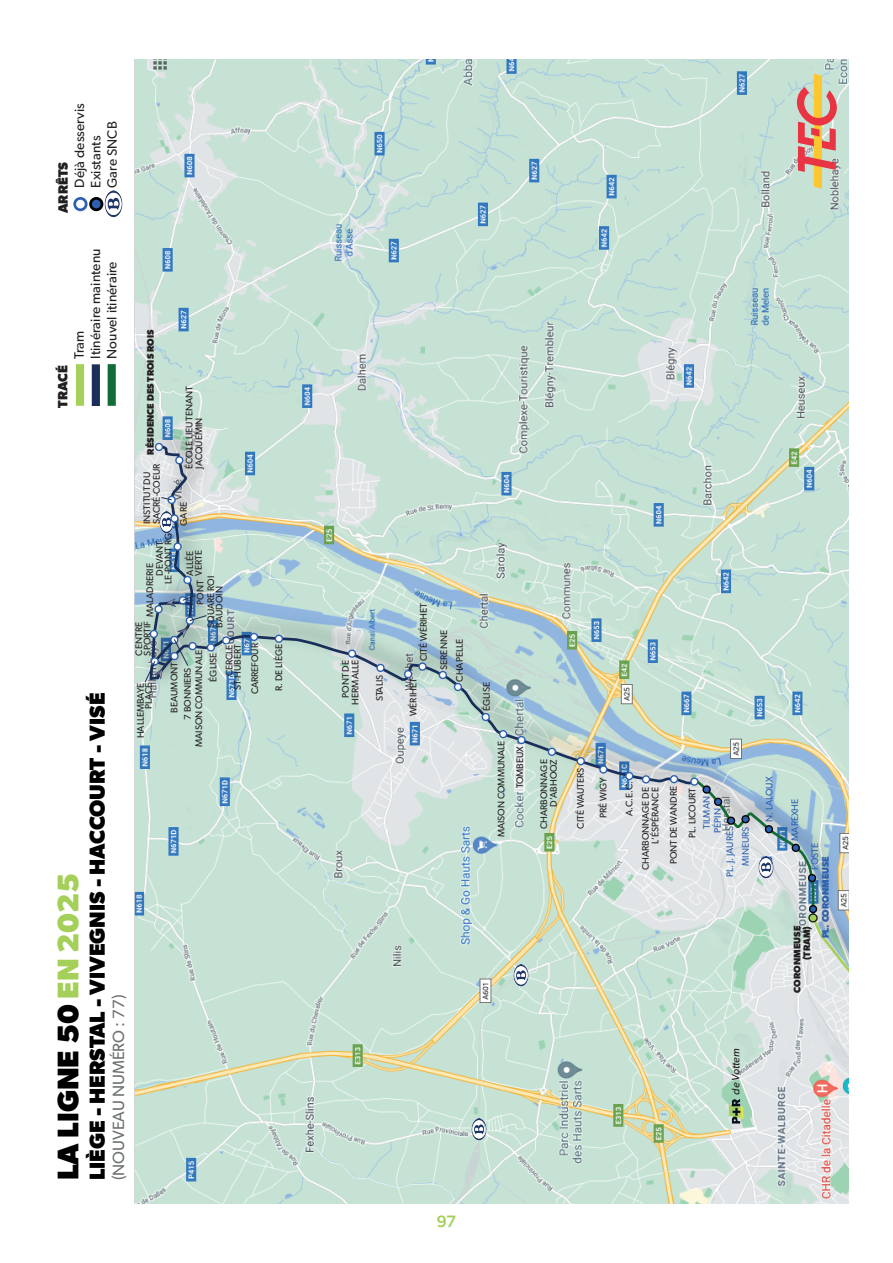
<style>
.page{position:relative;width:893px;height:1263px;background:#fff}
.page>*{position:absolute;margin:0;border:0;box-sizing:border-box;transform-origin:0 0}
.t1{font:700 30px "Gibson";color:#000001}
.t2{font:700 21.75px "Gibson";color:#000001}
.t3{font:500 16.5px "Gibson";color:#a3cf57}
.t4{font:16.35px "Gibson";color:#6d7172}
.t5{font:13.65px/16.4px "Gibson";letter-spacing:.01em;color:#231f20}
.t6{font:700 13.65px "Gibson";letter-spacing:.01em;color:#231f20}
.t7{font:italic 10.95px "Gibson";color:#231f20}
.t8{font:9.45px/9.4px "Gibson";color:#231f20}
.t9{font:9.45px "Gibson";color:#2d60ad}
.t10{font:700 9.45px/9.4px "Gibson";color:#231f20;text-align:right}
.t11{font:700 9.45px "Gibson";color:#2d60ad}
.s1{color:#a4cf58}
</style>
<div class="page">
<img style="left:134px;top:60px;width:714px;height:1143px">
<img style="left:801px;top:976px;width:47px;height:9px">
<img style="left:134px;top:414px;width:712px;height:515px">
<svg style="left:148px;top:444px;width:549px;height:341px;background:#c3dad3"></svg>
<svg style="left:793px;top:74px;width:46px;height:115px;background:#d5ad94"></svg>
<div style="left:76px;top:364px;width:8px;height:42px;background:#a5d059"></div>
<div style="left:92px;top:364px;width:8px;height:42px;background:#1b2e5a"></div>
<div style="left:108px;top:364px;width:8px;height:42px;background:#126c38"></div>
<div style="left:75px;top:198px;width:11px;height:12px;background:#fbfbfc;border-radius:50%"></div>
<div style="left:73px;top:197px;width:15px;height:14px;border:3px solid #2d60ad;border-radius:50%"></div>
<div style="left:91px;top:198px;width:11px;height:12px;background:#2d60ad;border-radius:50%"></div>
<div style="left:89px;top:197px;width:14px;height:14px;border:3px solid #000002;border-radius:50%"></div>
<img style="left:104px;top:190px;width:18px;height:27px">
<svg style="left:690px;top:776px;width:158px;height:200px;background:#c2d3d4"></svg>
<svg style="left:669px;top:773px;width:11px;height:12px"></svg>
<svg style="left:641px;top:773px;width:11px;height:12px"></svg>
<img style="left:758px;top:856px;width:15px;height:22px">
<img style="left:159px;top:512px;width:15px;height:22px">
<img style="left:728px;top:1098px;width:16px;height:26px">
<svg style="left:625px;top:770px;width:10px;height:12px"></svg>
<svg style="left:599px;top:764px;width:10px;height:11px"></svg>
<svg style="left:576px;top:755px;width:11px;height:12px"></svg>
<svg style="left:547px;top:746px;width:11px;height:12px"></svg>
<svg style="left:517px;top:734px;width:10px;height:12px"></svg>
<svg style="left:498px;top:728px;width:11px;height:12px"></svg>
<svg style="left:154px;top:441px;width:11px;height:12px"></svg>
<svg style="left:809px;top:914px;width:8px;height:8px"></svg>
<div style="left:808px;top:913px;width:10px;height:9px;border:1px solid #231f20;border-radius:50%"></div>
<img style="left:471px;top:1118px;width:15px;height:22px">
<img style="left:514px;top:964px;width:14px;height:22px">
<svg style="left:175px;top:454px;width:10px;height:12px"></svg>
<svg style="left:170px;top:513px;width:10px;height:11px"></svg>
<svg style="left:173px;top:541px;width:10px;height:11px"></svg>
<svg style="left:183px;top:574px;width:10px;height:12px"></svg>
<img style="left:144px;top:594px;width:88px;height:89px">
<svg style="left:226px;top:644px;width:8px;height:26px"></svg>
<svg style="left:249px;top:631px;width:11px;height:12px"></svg>
<svg style="left:274px;top:633px;width:11px;height:11px"></svg>
<svg style="left:347px;top:648px;width:11px;height:11px"></svg>
<svg style="left:376px;top:662px;width:10px;height:12px"></svg>
<svg style="left:403px;top:661px;width:25px;height:19px"></svg>
<svg style="left:438px;top:669px;width:26px;height:24px"></svg>
<svg style="left:481px;top:711px;width:11px;height:12px"></svg>
<svg style="left:514px;top:745px;width:11px;height:47px"></svg>
<svg style="left:161px;top:494px;width:16px;height:12px"></svg>
<h3 class="t5" style="left:71px;top:188px;width:86px;rotate:-90deg">Déjà desservis<br>Existants<br>Gare SNCB</h3>
<h3 class="t6" style="left:55px;top:213px;width:53px;rotate:-90deg">ARRÊTS</h3>
<h3 class="t5" style="left:71px;top:359px;width:112px;rotate:-90deg">Tram<br>Itinéraire maintenu<br>Nouvel itinéraire</h3>
<h3 class="t6" style="left:55px;top:408px;width:44px;rotate:-90deg">TRACÉ</h3>
<h2 class="t2" style="left:84px;top:1180px;width:489px;rotate:-90deg">LIÈGE - HERSTAL - VIVEGNIS - HACCOURT - VISÉ</h2>
<h1 class="t1" style="left:50px;top:1180px;width:309px;rotate:-90deg">LA LIGNE 50 <span class="s1">EN 2025</span></h1>
<h3 class="t4" style="left:109px;top:1180px;width:187px;rotate:-90deg">(NOUVEAU NUMÉRO : 77)</h3>
<p class="t10" style="left:145px;top:455px;width:126px;rotate:-90deg">RÉSIDENCE DES TROIS ROIS</p>
<p class="t8" style="left:142px;top:524px;width:62px;rotate:-90deg">INSTITUT DU<br>SACRÉ-COEUR</p>
<p class="t8" style="left:184px;top:469px;width:84px;rotate:-90deg">ÉCOLE LIEUTENANT<br>JACQUEMIN</p>
<p class="t8" style="left:179px;top:526px;width:25px;rotate:-90deg">GARE</p>
<p class="t8" style="left:155px;top:584px;width:52px;line-height:8.9px;text-align:center;rotate:-90deg">DEVANT<br>LE-PONT RG</p>
<p class="t8" style="left:185px;top:576px;width:27px;line-height:8.9px;rotate:-90deg">ALLÉE<br>VERTE</p>
<p class="t8" style="left:195px;top:605px;width:26px;rotate:-90deg">PONT</p>
<p class="t8" style="left:145px;top:617px;width:55px;rotate:-90deg">MALADRERIE</p>
<p class="t8" style="left:135px;top:655px;width:36px;line-height:8.1px;rotate:-90deg">CENTRE<br>SPORTIF</p>
<p class="t8" style="left:136px;top:738px;width:57px;line-height:8.1px;text-align:right;rotate:-90deg">HALLEMBAYE<br>PLACE</p>
<p class="t8" style="left:207px;top:628px;width:53px;line-height:8.1px;rotate:-90deg">SQUARE ROI<br>BAUDOIN</p>
<p class="t8" style="left:205px;top:676px;width:33px;line-height:16px;text-indent:-5px;rotate:-90deg">ÉGLISE<br>CERCLE</p>
<p class="t8" style="left:229px;top:694px;width:53px;line-height:17.4px;text-align:center;rotate:-90deg">ST-HUBERT<br>CARREFOUR</p>
<p class="t8" style="left:274px;top:691px;width:49px;rotate:-90deg">R. DE LIÈGE</p>
<p class="t8" style="left:169px;top:712px;width:52px;rotate:-90deg">BEAUMONT</p>
<p class="t8" style="left:194px;top:747px;width:98px;rotate:-90deg">MAISON COMMUNALE</p>
<p class="t8" style="left:183px;top:720px;width:54px;rotate:-90deg">7 BONNIERS</p>
<p class="t8" style="left:341px;top:705px;width:46px;text-align:right;rotate:-90deg">PONT DE<br>HERMALLE</p>
<p class="t8" style="left:413px;top:670px;width:68px;line-height:20.4px;text-indent:8px;rotate:-90deg">CITÉ WÉRIHET<br>SERENNE</p>
<p class="t8" style="left:375px;top:701px;width:28px;rotate:-90deg">STALIS</p>
<p class="t8" style="left:408px;top:716px;width:40px;rotate:-90deg">WÉRIHET</p>
<p class="t8" style="left:455px;top:682px;width:44px;rotate:-90deg">CHAPELLE</p>
<p class="t8" style="left:482px;top:711px;width:30px;rotate:-90deg">ÉGLISE</p>
<p class="t8" style="left:496px;top:837px;width:98px;rotate:-90deg">MAISON COMMUNALE</p>
<p class="t8" style="left:515px;top:788px;width:44px;rotate:-90deg">TOMBEUX</p>
<p class="t8" style="left:549px;top:806px;width:49px;rotate:-90deg">D’ABHOOZ</p>
<p class="t8" style="left:539px;top:829px;width:71px;rotate:-90deg">CHARBONNAGE</p>
<p class="t8" style="left:576px;top:829px;width:63px;rotate:-90deg">CITÉ WAUTERS</p>
<p class="t8" style="left:598px;top:818px;width:42px;rotate:-90deg">PRÉ WIGY</p>
<p class="t8" style="left:624px;top:816px;width:36px;rotate:-90deg">A.C.E.C.</p>
<p class="t8" style="left:641px;top:870px;width:85px;text-align:right;rotate:-90deg">CHARBONNAGE DE<br>L’ÉSPÉRANCE</p>
<p class="t8" style="left:669px;top:864px;width:80px;rotate:-90deg">PONT DE WANDRE</p>
<p class="t8" style="left:687px;top:838px;width:52px;rotate:-90deg">PL. LICOURT</p>
<p class="t9" style="left:701px;top:829px;width:34px;rotate:-90deg">TILMAN</p>
<p class="t9" style="left:712px;top:833px;width:26px;rotate:-90deg">PÉPIN</p>
<p class="t9" style="left:724px;top:877px;width:52px;rotate:-90deg">PL. J. JAURÈS</p>
<p class="t9" style="left:740px;top:866px;width:41px;rotate:-90deg">MINEURS</p>
<p class="t9" style="left:763px;top:822px;width:47px;rotate:-90deg">N. LALOUX</p>
<p class="t9" style="left:789px;top:841px;width:43px;rotate:-90deg">MAREXHE</p>
<p class="t9" style="left:809px;top:870px;width:29px;rotate:-90deg">POSTE</p>
<p class="t11" style="left:820px;top:938px;width:84px;rotate:-90deg">PL. CORONMEUSE</p>
<p class="t10" style="left:792px;top:993px;width:69px;rotate:-90deg">CORONMEUSE (TRAM)</p>
<p class="t7" style="left:729px;top:1095px;width:48px;rotate:-90deg">de Vottem</p>
<h3 class="t3" style="left:437px;top:1212px;width:21px">97</h3>
</div>
